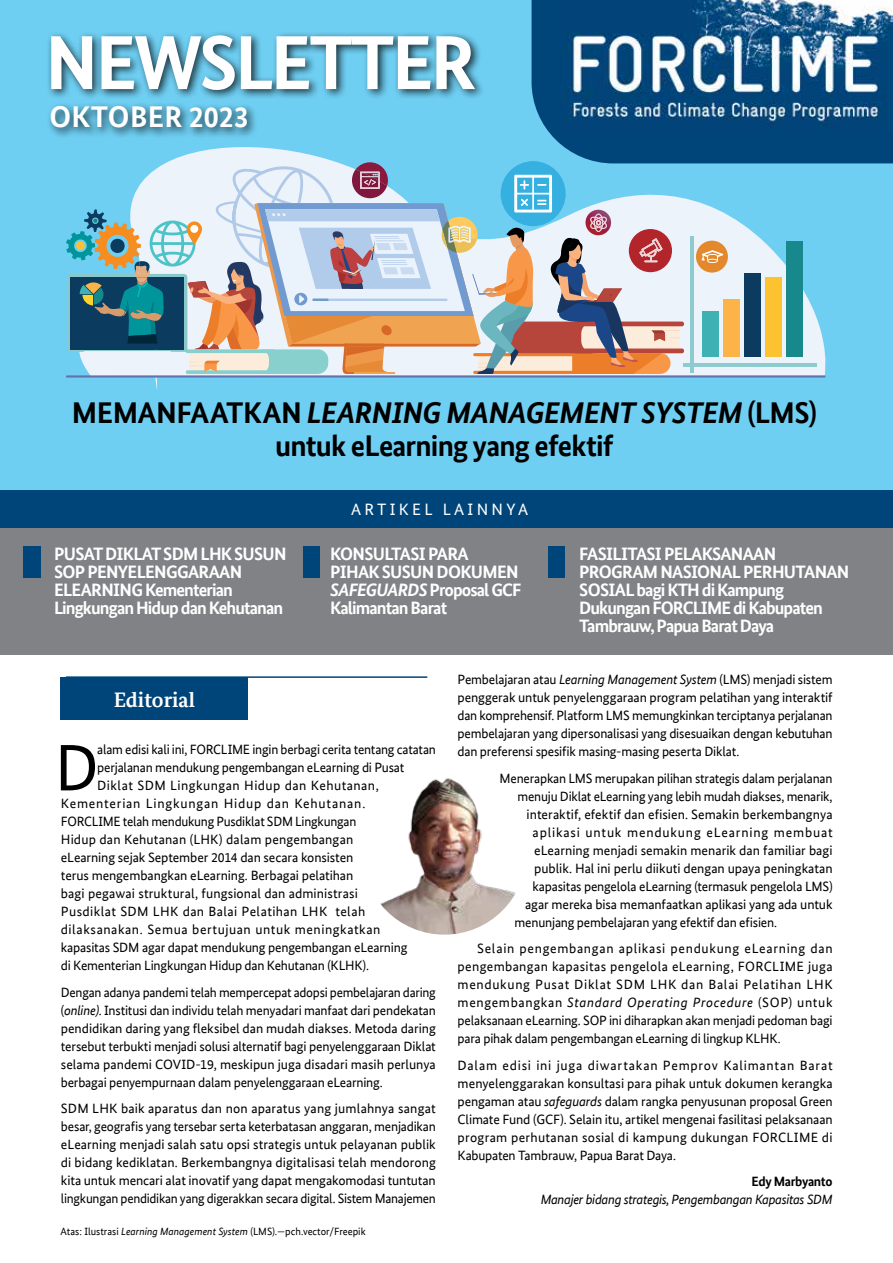
<style>
.page{position:relative;width:893px;height:1263px;background:#fff}
.page>*{position:absolute;margin:0;border:0;box-sizing:border-box;transform-origin:0 0}
.t1{font:700 76.5px "Bundes Sans Office";letter-spacing:-.04em;color:#fff}
.t2{font:65.7px "Bundes Sans Office";color:#000}
.t3{font:700 30px/33px "Bundes Sans Office";letter-spacing:-.03em;color:#000;text-align:center}
.t4{font:700 30px "Bundes Sans Office";letter-spacing:.01em;color:#fff}
.t5{font:700 21px "Bundes Serif Office T";color:#fff}
.t6{font:700 18px/18px "Bundes Sans Office";letter-spacing:-.05em;color:#fff}
.t7{font:16.5px "Bundes Sans Office";letter-spacing:.2em;color:#fff}
.t8{font:13.5px/18px "Bundes Sans Office";letter-spacing:-.01em;color:#000;text-align:justify}
.t9{font:13.5px "Bundes Sans Office";letter-spacing:.03em;color:#000}
.t10{font:italic 13.5px "Bundes Sans Office";letter-spacing:-.025em;color:#000}
.t11{font:13.5px "Bundes Sans Office";letter-spacing:.035em;color:#000}
.t12{font:13.5px "Bundes Sans Office";letter-spacing:.055em;color:#000}
.t13{font:13.5px "Bundes Sans Office";letter-spacing:.01em;color:#000}
.t14{font:13.5px "Bundes Sans Office";letter-spacing:.06em;color:#000}
.t15{font:700 13.5px "Bundes Sans Office";letter-spacing:-.025em;color:#000}
.t16{font:10.5px "Bundes Sans Office";color:#000}
.s1{font-style:italic}
</style>
<div class="page">
<div style="left:0;top:0;width:893px;height:510px;background:#6fcff3"></div>
<svg style="left:168px;top:147px;width:657px;height:228px"></svg>
<div style="left:786px;top:241px;width:16px;height:116px;background:#17898d"></div>
<div style="left:765px;top:278px;width:16px;height:79px;background:#fdc22f"></div>
<div style="left:744px;top:274px;width:16px;height:83px;background:#0b3c5f"></div>
<div style="left:723px;top:299px;width:16px;height:58px;background:#fcb348"></div>
<div style="left:702px;top:311px;width:16px;height:46px;background:#3eb1b5"></div>
<hr style="left:690px;top:236px;width:4px;height:137px;background:#8ecbce">
<hr style="left:684px;top:364px;width:133px;height:3px;background:#8ecbce">
<div style="left:574px;top:348px;width:110px;height:5px;background:#b6463c;border-radius:2px"></div>
<hr style="left:574px;top:322px;width:110px;height:4px;background:#b6463c;border-radius:2px">
<hr style="left:66px;top:375px;width:759px;height:2px;background:#6172ad">
<div style="left:696px;top:241px;width:32px;height:32px;background:#e3882b;border-radius:50%"></div>
<svg style="left:701px;top:250px;width:22px;height:13px"></svg>
<svg style="left:66px;top:162px;width:613px;height:228px"></svg>
<div style="left:46px;top:30px;width:439px;height:71px;background:#000;opacity:.75"></div>
<div style="left:61px;top:677px;width:187px;height:43px;background:#004579"></div>
<hr style="left:66px;top:676px;width:361px;height:2px;background:#004579">
<div style="left:0;top:518px;width:893px;height:136px;background:#808285"></div>
<div style="left:303px;top:546px;width:17px;height:32px;background:#004579"></div>
<div style="left:549px;top:546px;width:16px;height:32px;background:#004579"></div>
<div style="left:23px;top:546px;width:18px;height:32px;background:#004579"></div>
<div style="left:0;top:490px;width:893px;height:37px;background:#004579"></div>
<img style="left:362px;top:770px;width:164px;height:165px;border-radius:82px">
<svg style="left:531px;top:0;width:362px;height:163px;background:#0d5587"></svg>
<div style="left:561px;top:0;width:332px;height:136px;background:#004579"></div>
<img style="left:563px;top:0;width:330px;height:127px">
<div style="left:46px;top:101px;width:212px;height:38px;background:#000;opacity:.75"></div>
<h1 class="t1" style="left:45px;top:18px;width:433px">NEWSLETTER</h1>
<h3 class="t4" style="left:50px;top:100px;width:201px">OKTOBER 2023</h3>
<h3 class="t3" style="left:72px;top:396px;width:746px">MEMANFAATKAN <span class="s1">LEARNING MANAGEMENT SYSTEM</span> (LMS) untuk eLearning yang efektif</h3>
<h3 class="t6" style="left:54px;top:545px;width:234px">PUSAT DIKLAT SDM LHK SUSUN<br>SOP PENYELENGGARAAN<br>ELEARNING Kementerian<br>Lingkungan Hidup dan Kehutanan</h3>
<p class="t7" style="left:351px;top:500px;width:178px">ARTIKEL LAINNYA</p>
<h3 class="t6" style="left:330px;top:545px;width:193px">KONSULTASI PARA<br>PIHAK SUSUN DOKUMEN<br><span class="s1">SAFEGUARDS</span> Proposal GCF<br>Kalimantan Barat</h3>
<h3 class="t6" style="left:579px;top:545px;width:272px">FASILITASI PELAKSANAAN<br>PROGRAM NASIONAL PERHUTANAN<br>SOSIAL bagi KTH di Kampung<br>Dukungan FORCLIME di Kabupaten<br>Tambrauw, Papua Barat Daya</h3>
<h3 class="t5" style="left:114px;top:687px;width:83px">Editorial</h3>
<h2 class="t2" style="left:55px;top:731px;width:46px">D</h2>
<p class="t8" style="left:97px;top:741px;width:340px">alam edisi kali ini, FORCLIME ingin berbagi cerita tentang catatan</p>
<p class="t8" style="left:97px;top:759px;width:309px">perjalanan mendukung pengembangan eLearning di Pusat</p>
<p class="t9" style="left:97px;top:778px;width:283px">Diklat SDM Lingkungan Hidup dan Kehutanan,</p>
<p class="t12" style="left:61px;top:796px;width:306px">Kementerian Lingkungan Hidup dan Kehutanan.</p>
<p class="t8" style="left:61px;top:813px;width:297px">FORCLIME telah mendukung Pusdiklat SDM Lingkungan</p>
<p class="t13" style="left:61px;top:832px;width:294px">Hidup dan Kehutanan (LHK) dalam pengembangan</p>
<p class="t8" style="left:61px;top:849px;width:294px">eLearning sejak September 2014 dan secara konsisten</p>
<p class="t8" style="left:61px;top:867px;width:294px">terus mengembangkan eLearning. Berbagai pelatihan</p>
<p class="t8" style="left:61px;top:885px;width:298px">bagi pegawai struktural, fungsional dan administrasi</p>
<p class="t9" style="left:61px;top:904px;width:306px">Pusdiklat SDM LHK dan Balai Pelatihan LHK telah</p>
<p class="t11" style="left:61px;top:922px;width:321px">dilaksanakan. Semua bertujuan untuk meningkatkan</p>
<p class="t8" style="left:61px;top:939px;width:348px">kapasitas SDM agar dapat mendukung pengembangan eLearning</p>
<p class="t8" style="left:61px;top:957px;width:310px">di Kementerian Lingkungan Hidup dan Kehutanan (KLHK).</p>
<p class="t8" style="left:61px;top:983px;width:377px">Dengan adanya pandemi telah mempercepat adopsi pembelajaran daring (<span class="s1">online)</span>. Institusi dan individu telah menyadari manfaat dari pendekatan pendidikan daring yang fleksibel dan mudah diakses. Metoda daring tersebut terbukti menjadi solusi alternatif bagi penyelenggaraan Diklat selama pandemi COVID-19, meskipun juga disadari masih perlunya berbagai penyempurnaan dalam penyelenggaraan eLearning.</p>
<p class="t8" style="left:61px;top:1100px;width:377px">SDM LHK baik aparatus dan non aparatus yang jumlahnya sangat besar, geografis yang tersebar serta keterbatasan anggaran, menjadikan eLearning menjadi salah satu opsi strategis untuk pelayanan publik di bidang kediklatan. Berkembangnya digitalisasi telah mendorong kita untuk mencari alat inovatif yang dapat mengakomodasi tuntutan lingkungan pendidikan yang digerakkan secara digital. Sistem Manajemen</p>
<p class="t16" style="left:61px;top:1226px;width:307px">Atas: Ilustrasi <span class="s1">Learning Management System</span> (LMS).—pch.vector/Freepik</p>
<p class="t8" style="left:458px;top:670px;width:377px">Pembelajaran atau <span class="s1">Learning Management System</span> (LMS) menjadi sistem penggerak untuk penyelenggaraan program pelatihan yang interaktif dan komprehensif. Platform LMS memungkinkan terciptanya perjalanan pembelajaran yang dipersonalisasi yang disesuaikan dengan kebutuhan dan preferensi spesifik masing-masing peserta Diklat.</p>
<p class="t8" style="left:500px;top:769px;width:334px">Menerapkan LMS merupakan pilihan strategis dalam perjalanan</p>
<p class="t8" style="left:518px;top:787px;width:316px">menuju Diklat eLearning yang lebih mudah diakses, menarik,</p>
<p class="t8" style="left:527px;top:805px;width:307px">interaktif, efektif dan efisien. Semakin berkembangnya</p>
<p class="t14" style="left:533px;top:824px;width:302px">aplikasi untuk mendukung eLearning membuat</p>
<p class="t8" style="left:534px;top:841px;width:300px">eLearning menjadi semakin menarik dan familiar bagi</p>
<p class="t8" style="left:534px;top:859px;width:300px">publik. Hal ini perlu diikuti dengan upaya peningkatan</p>
<p class="t8" style="left:533px;top:877px;width:302px">kapasitas pengelola eLearning (termasuk pengelola LMS)</p>
<p class="t8" style="left:525px;top:895px;width:309px">agar mereka bisa memanfaatkan aplikasi yang ada untuk</p>
<p class="t8" style="left:515px;top:913px;width:264px">menunjang pembelajaran yang efektif dan efisien.</p>
<p class="t8" style="left:458px;top:939px;width:377px;text-indent:20px">Selain pengembangan aplikasi pendukung eLearning dan pengembangan kapasitas pengelola eLearning, FORCLIME juga mendukung Pusat Diklat SDM LHK dan Balai Pelatihan LHK mengembangkan <span class="s1">Standard Operating Procedure</span> (SOP) untuk pelaksanaan eLearning. SOP ini diharapkan akan menjadi pedoman bagi para pihak dalam pengembangan eLearning di lingkup KLHK.</p>
<p class="t8" style="left:458px;top:1056px;width:377px">Dalam edisi ini juga diwartakan Pemprov Kalimantan Barat menyelenggarakan konsultasi para pihak untuk dokumen kerangka pengaman atau <span class="s1">safeguards</span> dalam rangka penyusunan proposal Green Climate Fund (GCF). Selain itu, artikel mengenai fasilitasi pelaksanaan program perhutanan sosial di kampung dukungan FORCLIME di Kabupaten Tambrauw, Papua Barat Daya.</p>
<p class="t15" style="left:752px;top:1174px;width:83px">Edy Marbyanto</p>
<p class="t10" style="left:541px;top:1192px;width:293px">Manajer bidang strategis, Pengembangan Kapasitas SDM</p>
</div>
